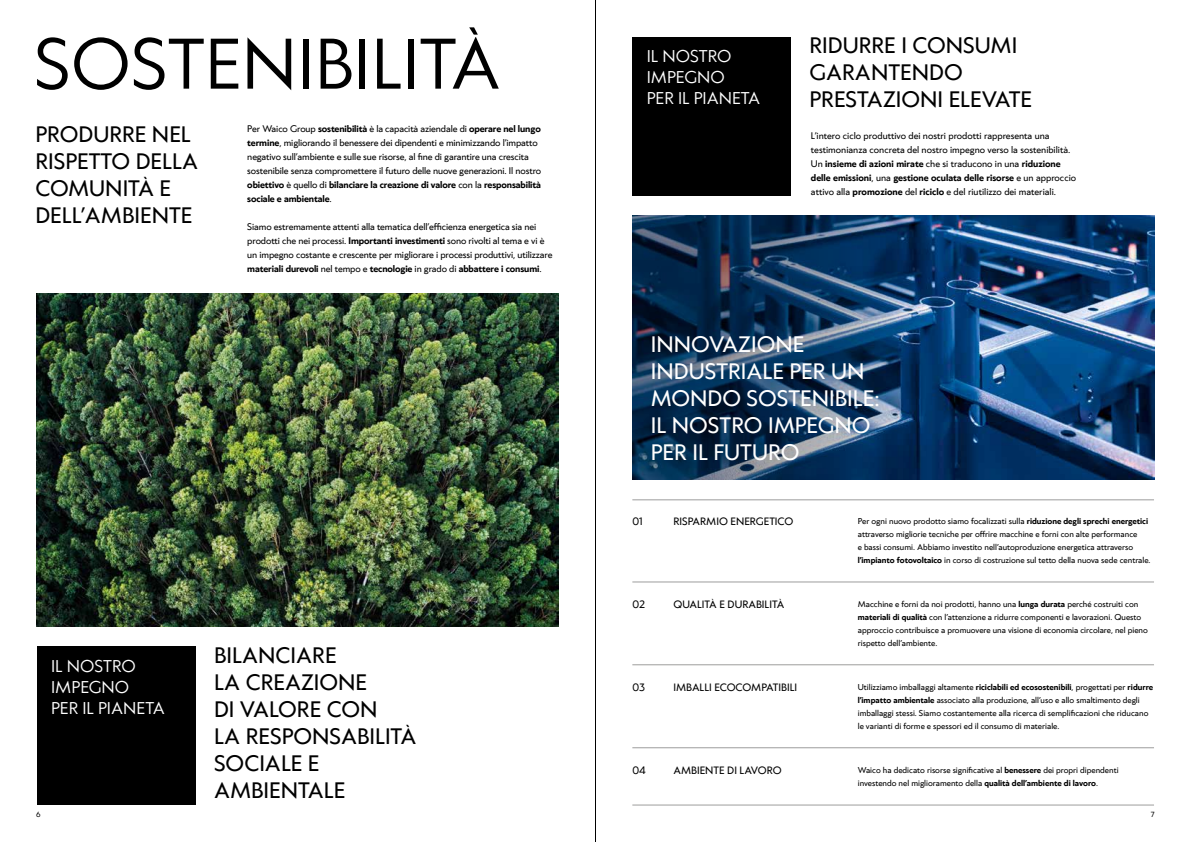
<style>
.page{position:relative;width:1191px;height:842px;background:#fff}
.page>*{position:absolute;margin:0;border:0;box-sizing:border-box;transform-origin:0 0}
.t1{font:67px "Klein";color:#000}
.t2{font:21px/27px "Klein";color:#000}
.t3{font:21px/27px "Klein";color:#fff}
.t4{font:16px/21px "Klein";color:#fff}
.t5{font:10px "Klein";color:#000}
.t6{font:9px/14px "Klein";letter-spacing:-.01em;color:#000}
.t7{font:8px/13px "Klein";color:#000}
.t8{font:7px "Klein";color:#000}
.s1{font-weight:700}
</style>
<div class="page">
<img style="left:927px;top:215px;width:227px;height:265px">
<svg style="left:632px;top:215px;width:295px;height:265px;background:#173a5e"></svg>
<img style="left:37px;top:294px;width:521px;height:333px">
<hr style="left:595px;top:0;width:1px;height:842px;background:#000">
<div style="left:632px;top:37px;width:159px;height:158px;background:#000"></div>
<div style="left:37px;top:646px;width:158px;height:159px;background:#000"></div>
<hr style="left:632px;top:582px;width:522px;height:1px;background:#9d9d9c">
<hr style="left:632px;top:805px;width:522px;height:1px;background:#9d9d9c">
<hr style="left:632px;top:500px;width:522px;height:1px;background:#9d9d9c">
<hr style="left:632px;top:747px;width:522px;height:1px;background:#9d9d9c">
<hr style="left:632px;top:665px;width:522px;height:1px;background:#9d9d9c">
<h1 class="t1" style="left:34px;top:13px;width:468px">SOSTENIBILITÀ</h1>
<h2 class="t2" style="left:35px;top:119px;width:164px">PRODURRE NEL<br>RISPETTO DELLA<br>COMUNITÀ E<br>DELL’AMBIENTE</h2>
<p class="t6" style="left:247px;top:121px;width:295px">Per Waico Group <span class="s1">sostenibilità</span> è la capacità aziendale di <span class="s1">operare nel lungo termine</span>, migliorando il benessere dei dipendenti e minimizzando l’impatto negativo sull’ambiente e sulle sue risorse, al fine di garantire una crescita sostenibile senza compromettere il futuro delle nuove generazioni. Il nostro <span class="s1">obiettivo</span> è quello di <span class="s1">bilanciare la creazione di valore</span> con la <span class="s1">responsabilità sociale e ambientale</span>.</p>
<p class="t6" style="left:247px;top:220px;width:306px">Siamo estremamente attenti alla tematica dell’efficienza energetica sia nei prodotti che nei processi. <span class="s1">Importanti investimenti</span> sono rivolti al tema e vi è un impegno costante e crescente per migliorare i processi produttivi, utilizzare <span class="s1">materiali durevoli</span> nel tempo e <span class="s1">tecnologie</span> in grado di <span class="s1">abbattere i consumi</span>.</p>
<h3 class="t4" style="left:51px;top:655px;width:115px">IL NOSTRO<br>IMPEGNO<br>PER IL PIANETA</h3>
<h2 class="t2" style="left:214px;top:640px;width:204px">BILANCIARE<br>LA CREAZIONE<br>DI VALORE CON<br>LA RESPONSABILITÀ<br>SOCIALE E<br>AMBIENTALE</h2>
<h3 class="t4" style="left:647px;top:45px;width:115px">IL NOSTRO<br>IMPEGNO<br>PER IL PIANETA</h3>
<h2 class="t2" style="left:809px;top:31px;width:224px">RIDURRE I CONSUMI<br>GARANTENDO<br>PRESTAZIONI ELEVATE</h2>
<p class="t6" style="left:811px;top:129px;width:267px">L’intero ciclo produttivo dei nostri prodotti rappresenta una testimonianza concreta del nostro impegno verso la sostenibilità.<br>Un <span class="s1">insieme di azioni mirate</span> che si traducono in una <span class="s1">riduzione delle emissioni</span>, una <span class="s1">gestione oculata delle risorse</span> e un approccio attivo alla <span class="s1">promozione</span> del <span class="s1">riciclo</span> e del riutilizzo dei materiali.</p>
<h2 class="t3" style="left:651px;top:330px;width:230px">INNOVAZIONE<br>INDUSTRIALE PER UN<br>MONDO SOSTENIBILE:<br>IL NOSTRO IMPEGNO<br>PER IL FUTURO</h2>
<p class="t5" style="left:632px;top:514px;width:12px">01</p>
<p class="t5" style="left:673px;top:514px;width:122px">RISPARMIO ENERGETICO</p>
<p class="t7" style="left:857px;top:514px;width:294px">Per ogni nuovo prodotto siamo focalizzati sulla <span class="s1">riduzione degli sprechi energetici </span>attraverso migliorie tecniche per offrire macchine e forni con alte performance<br>e bassi consumi. Abbiamo investito nell’autoproduzione energetica attraverso <span class="s1">l’impianto fotovoltaico</span> in corso di costruzione sul tetto della nuova sede centrale.</p>
<p class="t5" style="left:632px;top:597px;width:14px">02</p>
<p class="t5" style="left:673px;top:597px;width:112px">QUALITÀ E DURABILITÀ</p>
<p class="t7" style="left:857px;top:597px;width:291px">Macchine e forni da noi prodotti, hanno una <span class="s1">lunga durata</span> perché costruiti con <span class="s1">materiali di qualità</span> con l’attenzione a ridurre componenti e lavorazioni. Questo approccio contribuisce a promuovere una visione di economia circolare, nel pieno rispetto dell’ambiente.</p>
<p class="t5" style="left:632px;top:680px;width:14px">03</p>
<p class="t5" style="left:673px;top:680px;width:125px">IMBALLI ECOCOMPATIBILI</p>
<p class="t7" style="left:857px;top:680px;width:297px">Utilizziamo imballaggi altamente <span class="s1">riciclabili ed ecosostenibili</span>, progettati per <span class="s1">ridurre l’impatto ambientale</span> associato alla produzione, all’uso e allo smaltimento degli imballaggi stessi. Siamo costantemente alla ricerca di semplificazioni che riducano le varianti di forme e spessori ed il consumo di materiale.</p>
<p class="t5" style="left:632px;top:763px;width:15px">04</p>
<p class="t5" style="left:673px;top:763px;width:110px">AMBIENTE DI LAVORO</p>
<p class="t7" style="left:857px;top:763px;width:262px">Waico ha dedicato risorse significative al <span class="s1">benessere</span> dei propri dipendenti investendo nel miglioramento della <span class="s1">qualità dell’ambiente di lavoro</span>.</p>
<p class="t8" style="left:36px;top:809px;width:6px">6</p>
<p class="t8" style="left:1150px;top:809px;width:5px">7</p>
</div>
